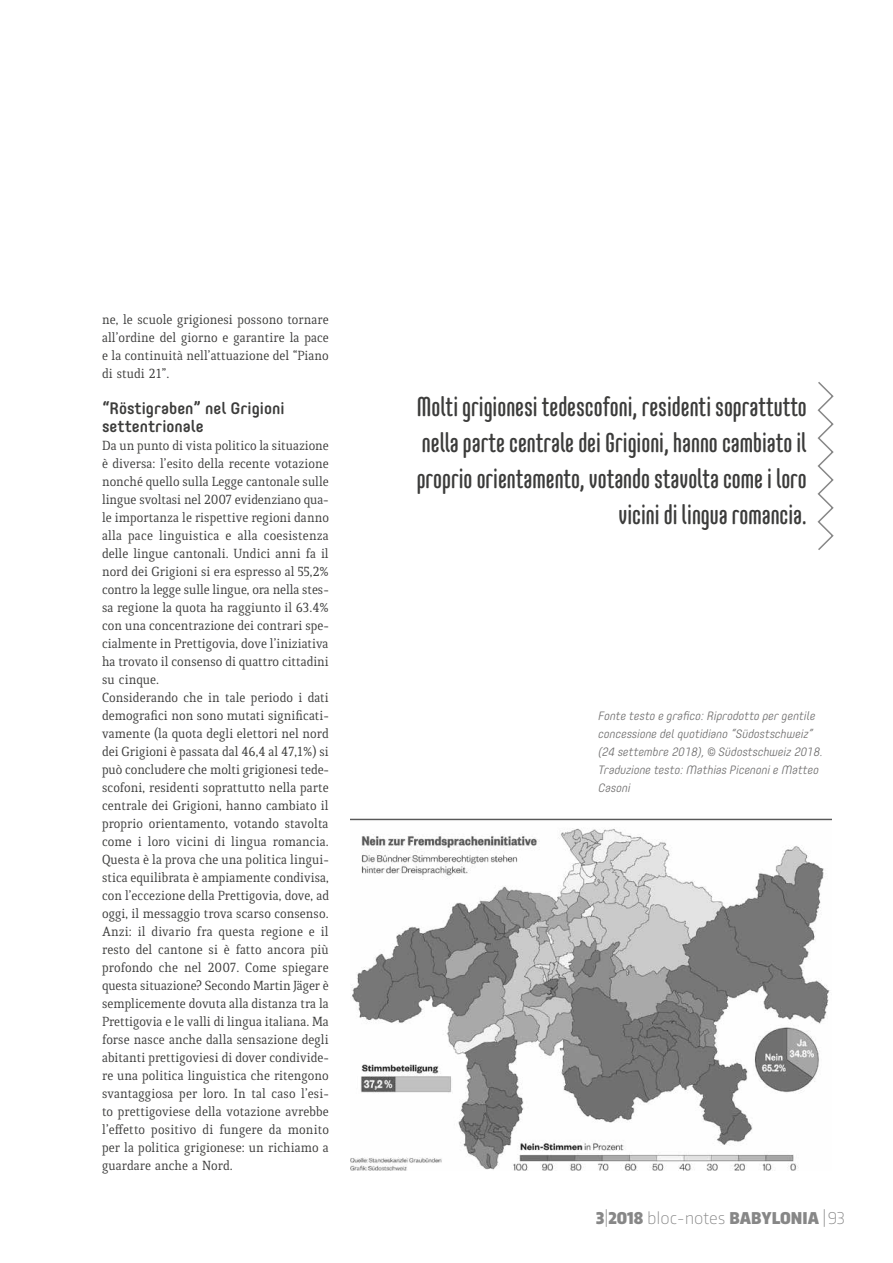
<style>
.page{position:relative;width:893px;height:1263px;background:#fff}
.page>*{position:absolute;margin:0;border:0;box-sizing:border-box;transform-origin:0 0}
.t1{font:500 27px/36px "Core Mellow 59 Cp";color:#3c3c3b;text-align:right}
.t2{font:900 18px "Trasandina";color:#878787}
.t3{font:500 16.5px/18px "Core Mellow 55";color:#3c3c3b}
.t4{font:14.25px/18px "Quiroga Serif Pro";color:#3c3c3b;text-align:justify}
.t5{font:italic 300 12px/18px "Core Mellow 35";color:#706f6f}
.s1{font-weight:200}
</style>
<div class="page">
<img style="left:350px;top:818px;width:482px;height:352px">
<svg style="left:817px;top:382px;width:17px;height:168px"></svg>
<p class="t4" style="left:102px;top:311px;width:228px">ne, le scuole grigionesi possono tornare all’ordine del giorno e garantire la pace e la continuità nell’attuazione del “Piano di studi 21”.</p>
<p class="t3" style="left:102px;top:398px;width:184px">“Röstigraben” nel Grigioni settentrionale</p>
<p class="t4" style="left:102px;top:437px;width:228px;text-align:left">Da un punto di vista politico la situazione è diversa: l’esito della recente votazione nonché quello sulla Legge cantonale sulle lingue svoltasi nel 2007 evidenziano qua&shy;le importanza le rispettive regioni danno alla pace linguistica e alla coesistenza delle lingue cantonali. Undici anni fa il nord dei Grigioni si era espresso al 55,2% contro la legge sulle lingue, ora nella stes&shy;sa regione la quota ha raggiunto il 63.4% con una concentrazione dei contrari spe&shy;cialmente in Prettigovia, dove l’iniziativa ha trovato il consenso di quattro cittadini su cinque.<br>Considerando che in tale periodo i dati demografici non sono mutati significati&shy;vamente (la quota degli elettori nel nord dei Grigioni è passata dal 46,4 al 47,1%) si può concludere che molti grigionesi tede&shy;scofoni, residenti soprattutto nella parte centrale dei Grigioni, hanno cambiato il proprio orientamento, votando stavolta come i loro vicini di lingua romancia.<br>Questa è la prova che una politica lingui&shy;stica equilibrata è ampiamente condivisa, con l’eccezione della Prettigovia, dove, ad oggi, il messaggio trova scarso consenso.<br>Anzi: il divario fra questa regione e il resto del cantone si è fatto ancora più profondo che nel 2007. Come spiegare questa situazione? Secondo Martin Jäger è semplicemente dovuta alla distanza tra la Prettigovia e le valli di lingua italiana. Ma forse nasce anche dalla sensazione degli abitanti prettigoviesi di dover condivide&shy;re una politica linguistica che ritengono svantaggiosa per loro. In tal caso l’esi&shy;to prettigoviese della votazione avrebbe l’effetto positivo di fungere da monito per la politica grigionese: un richiamo a guardare anche a Nord.</p>
<h1 class="t1" style="left:417px;top:387px;width:392px">Molti grigionesi tedescofoni, residenti soprattutto nella parte centrale dei Grigioni, hanno cambiato il proprio orientamento, votando stavolta come i loro vicini di lingua romancia.</h1>
<p class="t5" style="left:598px;top:706px;width:227px">Fonte testo e grafico: Riprodotto per gentile concessione del quotidiano “Südostschweiz” (24 settembre 2018), © Südostschweiz 2018.<br>Traduzione testo: Mathias Picenoni e Matteo Casoni</p>
<p class="t2" style="left:596px;top:1205px;width:250px">3<span class="s1">|</span>2018 <span class="s1">bloc-notes</span> BABYLONIA <span class="s1">| 93</span></p>
</div>
